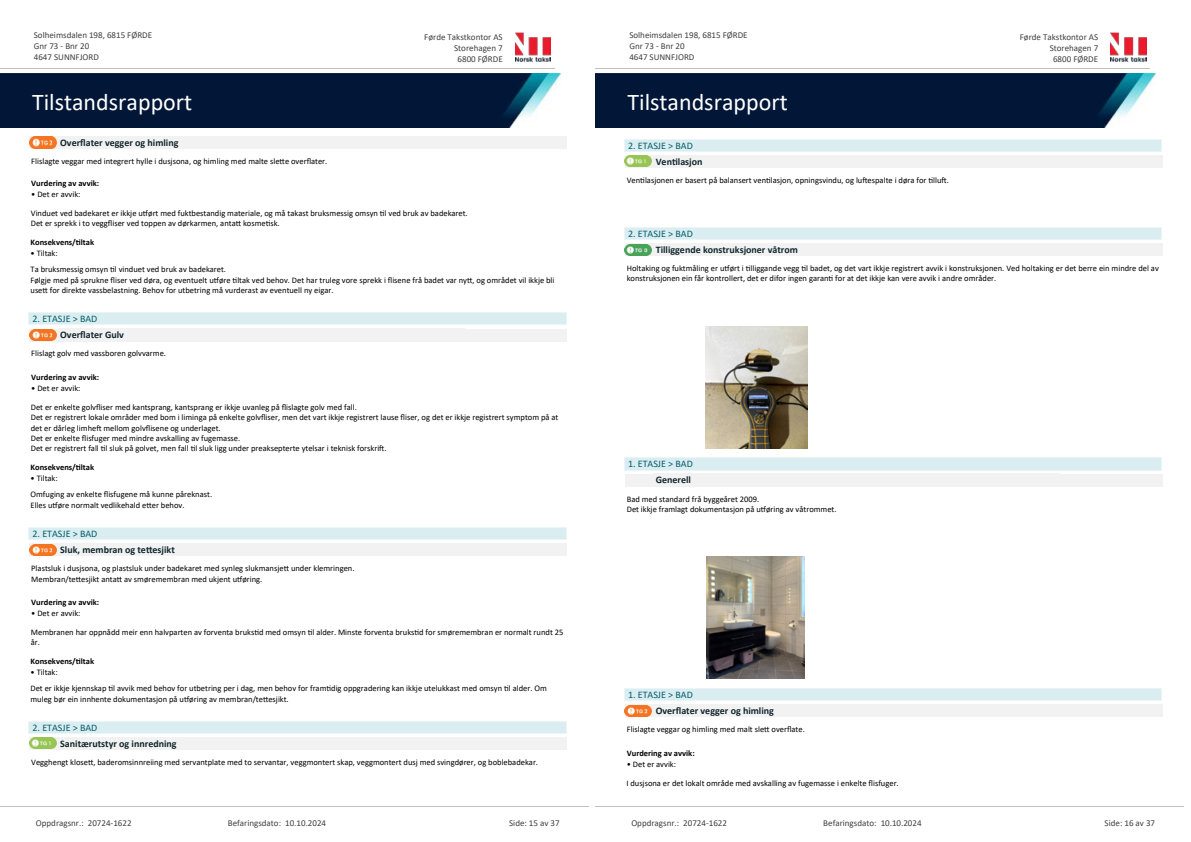
<style>
.page{position:relative;width:1191px;height:842px;background:#fff}
.page>*{position:absolute;margin:0;border:0;box-sizing:border-box;transform-origin:0 0}
.t1{font:24px "Calibri";color:#fff}
.t2{font:700 10px "Calibri";color:#0f252c}
.t3{font:10px "Calibri";color:#065c69}
.t4{font:9px/11px "Calibri";color:#404040}
.t5{font:8.5px/10.4px "Calibri";color:#000}
.t6{font:700 8.5px "Calibri";color:#000}
</style>
<div class="page">
<div style="left:29px;top:136px;width:538px;height:13px;background:#f2f2f2"></div>
<svg style="left:32px;top:136px;width:22px;height:13px"></svg>
<img style="left:29px;top:137px;width:27px;height:11px">
<div style="left:29px;top:328px;width:538px;height:13px;background:#f2f2f2"></div>
<div style="left:29px;top:328px;width:27px;height:13px;background:#fff"></div>
<img style="left:29px;top:329px;width:27px;height:12px">
<div style="left:29px;top:313px;width:537px;height:12px;background:#daeef2"></div>
<svg style="left:28px;top:313px;width:1px;height:12px"></svg>
<svg style="left:566px;top:312px;width:1px;height:13px"></svg>
<hr style="left:28px;top:312px;width:538px;height:1px;background:#eaf5f7">
<hr style="left:28px;top:325px;width:538px;height:1px;background:#eaf5f7">
<div style="left:29px;top:543px;width:538px;height:13px;background:#f2f2f2"></div>
<svg style="left:32px;top:555px;width:23px;height:1px"></svg>
<img style="left:29px;top:544px;width:27px;height:11px">
<div style="left:29px;top:527px;width:537px;height:13px;background:#daeef2"></div>
<svg style="left:566px;top:527px;width:1px;height:13px"></svg>
<hr style="left:28px;top:527px;width:538px;height:1px;background:#eaf5f7">
<hr style="left:28px;top:539px;width:538px;height:1px;background:#eaf5f7">
<div style="left:29px;top:737px;width:538px;height:13px;background:#f2f2f2"></div>
<img style="left:29px;top:737px;width:27px;height:12px">
<div style="left:29px;top:721px;width:537px;height:12px;background:#daeef2"></div>
<svg style="left:566px;top:721px;width:1px;height:13px"></svg>
<hr style="left:28px;top:721px;width:538px;height:1px;background:#eaf5f7">
<hr style="left:28px;top:733px;width:538px;height:1px;background:#eaf5f7">
<img style="left:515px;top:32px;width:35px;height:30px">
<hr style="left:0;top:68px;width:555px;height:1px;background:#c0c0c0">
<img style="left:0;top:74px;width:560px;height:54px">
<hr style="left:0;top:806px;width:588px;height:1px;background:#c0c0c0">
<div style="left:625px;top:155px;width:537px;height:13px;background:#f2f2f2"></div>
<svg style="left:627px;top:155px;width:22px;height:1px"></svg>
<img style="left:625px;top:156px;width:27px;height:11px">
<div style="left:624px;top:139px;width:537px;height:12px;background:#daeef2"></div>
<svg style="left:1161px;top:139px;width:1px;height:12px"></svg>
<hr style="left:624px;top:139px;width:537px;height:1px;background:#eaf5f7">
<hr style="left:624px;top:151px;width:537px;height:1px;background:#eaf5f7">
<div style="left:625px;top:243px;width:537px;height:13px;background:#f2f2f2"></div>
<svg style="left:627px;top:255px;width:23px;height:1px"></svg>
<img style="left:625px;top:244px;width:27px;height:11px">
<div style="left:624px;top:227px;width:537px;height:12px;background:#daeef2"></div>
<svg style="left:1161px;top:227px;width:1px;height:13px"></svg>
<hr style="left:624px;top:227px;width:537px;height:1px;background:#eaf5f7">
<hr style="left:624px;top:239px;width:537px;height:1px;background:#eaf5f7">
<img style="left:705px;top:326px;width:103px;height:122px">
<div style="left:625px;top:474px;width:537px;height:13px;background:#f2f2f2"></div>
<div style="left:624px;top:458px;width:537px;height:12px;background:#daeef2"></div>
<svg style="left:1161px;top:458px;width:1px;height:12px"></svg>
<hr style="left:624px;top:458px;width:537px;height:1px;background:#eaf5f7">
<hr style="left:624px;top:470px;width:537px;height:1px;background:#eaf5f7">
<img style="left:706px;top:557px;width:99px;height:121px">
<div style="left:625px;top:704px;width:537px;height:13px;background:#f2f2f2"></div>
<svg style="left:627px;top:716px;width:23px;height:1px"></svg>
<img style="left:625px;top:705px;width:27px;height:11px">
<div style="left:624px;top:688px;width:537px;height:13px;background:#daeef2"></div>
<svg style="left:1161px;top:688px;width:1px;height:13px"></svg>
<hr style="left:624px;top:688px;width:537px;height:1px;background:#eaf5f7">
<hr style="left:624px;top:700px;width:537px;height:1px;background:#eaf5f7">
<img style="left:1111px;top:32px;width:35px;height:30px">
<hr style="left:595px;top:68px;width:555px;height:1px;background:#c0c0c0">
<img style="left:595px;top:74px;width:561px;height:54px">
<hr style="left:595px;top:806px;width:588px;height:1px;background:#c0c0c0">
<p class="t4" style="left:34px;top:29px;width:120px">Solheimsdalen 198, 6815 FØRDE<br>Gnr 73 - Bnr 20<br>4647 SUNNFJORD</p>
<p class="t4" style="left:424px;top:31px;width:80px">Førde Takstkontor AS</p>
<p class="t4" style="left:454px;top:42px;width:50px">Storehagen 7</p>
<p class="t4" style="left:457px;top:53px;width:47px">6800 FØRDE</p>
<h1 class="t1" style="left:32px;top:85px;width:162px">Tilstandsrapport</h1>
<p class="t2" style="left:60px;top:135px;width:120px">Over昀氀ater vegger og himling</p>
<p class="t5" style="left:31px;top:156px;width:298px">Flislagte veggar med integrert hylle i dusjsona, og himling med malte sle琀琀e over昀氀ater.</p>
<p class="t6" style="left:31px;top:177px;width:69px">Vurdering av avvik:</p>
<p class="t5" style="left:31px;top:189px;width:51px">• Det er avvik:</p>
<p class="t5" style="left:31px;top:208px;width:438px">Vinduet ved badekaret er ikkje u琀昀ørt med fuktbestandig materiale, og må takast bruksmessig omsyn 琀椀l ved bruk av badekaret.<br>Det er sprekk i to vegg昀氀iser ved toppen av dørkarmen, anta琀琀 kosme琀椀sk.</p>
<p class="t6" style="left:31px;top:236px;width:65px">Konsekvens/琀椀ltak</p>
<p class="t5" style="left:31px;top:245px;width:197px;line-height:16.5px">• Tiltak:<br>Ta bruksmessig omsyn 琀椀l vinduet ved bruk av badekaret.</p>
<p class="t5" style="left:31px;top:274px;width:525px">Følgje med på sprukne 昀氀iser ved døra, og eventuelt u琀昀øre 琀椀ltak ved behov. Det har truleg vore sprekk i 昀氀isene frå badet var ny琀琀, og området vil ikkje bli use琀琀 for direkte vassbelastning. Behov for utbetring må vurderast av eventuell ny eigar.</p>
<p class="t2" style="left:60px;top:328px;width:65px">Over昀氀ater Gulv</p>
<p class="t5" style="left:31px;top:348px;width:136px">Flislagt golv med vassboren golvvarme.</p>
<p class="t3" style="left:33px;top:312px;width:66px">2. ETASJE &gt; BAD</p>
<p class="t6" style="left:31px;top:371px;width:69px">Vurdering av avvik:</p>
<p class="t5" style="left:31px;top:383px;width:51px">• Det er avvik:</p>
<p class="t5" style="left:31px;top:402px;width:529px">Det er enkelte golv昀氀iser med kantsprang, kantsprang er ikkje uvanleg på 昀氀islagte golv med fall.<br>Det er registrert lokale områder med bom i liminga på enkelte golv昀氀iser, men det vart ikkje registrert lause 昀氀iser, og det er ikkje registrert symptom på at det er dårleg limhe昀琀 mellom golv昀氀isene og underlaget.<br>Det er enkelte 昀氀isfuger med mindre avskalling av fugemasse.<br>Det er registrert fall 琀椀l sluk på golvet, men fall 琀椀l sluk ligg under preaksepterte ytelsar i teknisk forskri昀琀.</p>
<p class="t6" style="left:31px;top:461px;width:65px">Konsekvens/琀椀ltak</p>
<p class="t5" style="left:31px;top:469px;width:183px;line-height:16.5px">• Tiltak:<br>Omfuging av enkelte 昀氀isfugene må kunne påreknast.</p>
<p class="t5" style="left:31px;top:499px;width:155px">Elles u琀昀øre normalt vedlikehald e琀琀er behov.</p>
<p class="t2" style="left:60px;top:542px;width:116px">Sluk, membran og te琀琀esjikt</p>
<p class="t5" style="left:31px;top:563px;width:325px">Plastsluk i dusjsona, og plastsluk under badekaret med synleg slukmansje琀琀 under klemringen.<br>Membran/te琀琀esjikt anta琀琀 av smøremembran med ukjent u琀昀øring.</p>
<p class="t3" style="left:33px;top:527px;width:66px">2. ETASJE &gt; BAD</p>
<p class="t6" style="left:31px;top:596px;width:69px">Vurdering av avvik:</p>
<p class="t5" style="left:31px;top:608px;width:51px">• Det er avvik:</p>
<p class="t5" style="left:31px;top:627px;width:534px">Membranen har oppnådd meir enn halvparten av forventa bruks琀椀d med omsyn 琀椀l alder. Minste forventa bruks琀椀d for smøremembran er normalt rundt 25 år.</p>
<p class="t6" style="left:31px;top:655px;width:65px">Konsekvens/琀椀ltak</p>
<p class="t5" style="left:31px;top:663px;width:518px;line-height:16.5px">• Tiltak:<br>Det er ikkje kjennskap 琀椀l avvik med behov for utbetring per i dag, men behov for fram琀椀dig oppgradering kan ikkje utelukkast med omsyn 琀椀l alder. Om</p>
<p class="t5" style="left:31px;top:693px;width:260px">muleg bør ein innhente dokumentasjon på u琀昀øring av membran/te琀琀esjikt.</p>
<p class="t2" style="left:60px;top:736px;width:118px">Sanitærutstyr og innredning</p>
<p class="t5" style="left:31px;top:757px;width:508px">Vegghengt klose琀琀, baderomsinnreiing med servantplate med to servantar, veggmontert skap, veggmontert dusj med svingdører, og boblebadekar.</p>
<p class="t3" style="left:33px;top:721px;width:66px">2. ETASJE &gt; BAD</p>
<p class="t4" style="left:36px;top:817px;width:97px">Oppdragsnr.: 20724-1622</p>
<p class="t4" style="left:228px;top:817px;width:100px">Befaringsdato: 10.10.2024</p>
<p class="t4" style="left:509px;top:817px;width:52px">Side: 15 av 37</p>
<p class="t4" style="left:629px;top:29px;width:120px">Solheimsdalen 198, 6815 FØRDE<br>Gnr 73 - Bnr 20<br>4647 SUNNFJORD</p>
<p class="t4" style="left:1019px;top:31px;width:80px">Førde Takstkontor AS</p>
<p class="t4" style="left:1049px;top:42px;width:50px">Storehagen 7</p>
<p class="t4" style="left:1053px;top:53px;width:47px">6800 FØRDE</p>
<h1 class="t1" style="left:627px;top:85px;width:162px">Tilstandsrapport</h1>
<p class="t3" style="left:628px;top:138px;width:66px">2. ETASJE &gt; BAD</p>
<p class="t2" style="left:655px;top:154px;width:48px">Ven琀椀lasjon</p>
<p class="t5" style="left:627px;top:175px;width:323px">Ven琀椀lasjonen er basert på balansert ven琀椀lasjon, opningsvindu, og lu昀琀espalte i døra for 琀椀llu昀琀.</p>
<p class="t3" style="left:628px;top:226px;width:66px">2. ETASJE &gt; BAD</p>
<p class="t2" style="left:655px;top:242px;width:144px">Tilliggende konstruksjoner våtrom</p>
<p class="t5" style="left:627px;top:263px;width:533px">Holtaking og fuktmåling er u琀昀ørt i 琀椀lliggande vegg 琀椀l badet, og det vart ikkje registrert avvik i konstruksjonen. Ved holtaking er det berre ein mindre del av konstruksjonen ein får kontrollert, det er difor ingen garan琀椀 for at det ikkje kan vere avvik i andre områder.</p>
<p class="t3" style="left:628px;top:457px;width:66px">1. ETASJE &gt; BAD</p>
<p class="t2" style="left:655px;top:473px;width:37px">Generell</p>
<p class="t5" style="left:627px;top:493px;width:211px">Bad med standard frå byggeåret 2009.<br>Det ikkje framlagt dokumentasjon på u琀昀øring av våtrommet.</p>
<p class="t3" style="left:628px;top:688px;width:66px">1. ETASJE &gt; BAD</p>
<p class="t2" style="left:655px;top:703px;width:120px">Over昀氀ater vegger og himling</p>
<p class="t5" style="left:627px;top:724px;width:179px">Flislagte veggar og himling med malt sle琀琀 over昀氀ate.</p>
<p class="t6" style="left:627px;top:747px;width:69px">Vurdering av avvik:</p>
<p class="t5" style="left:627px;top:758px;width:51px">• Det er avvik:</p>
<p class="t5" style="left:626px;top:777px;width:274px">I dusjsona er det lokalt område med avskalling av fugemasse i enkelte 昀氀isfuger.</p>
<p class="t4" style="left:631px;top:817px;width:97px">Oppdragsnr.: 20724-1622</p>
<p class="t4" style="left:823px;top:817px;width:100px">Befaringsdato: 10.10.2024</p>
<p class="t4" style="left:1104px;top:817px;width:52px">Side: 16 av 37</p>
</div>
